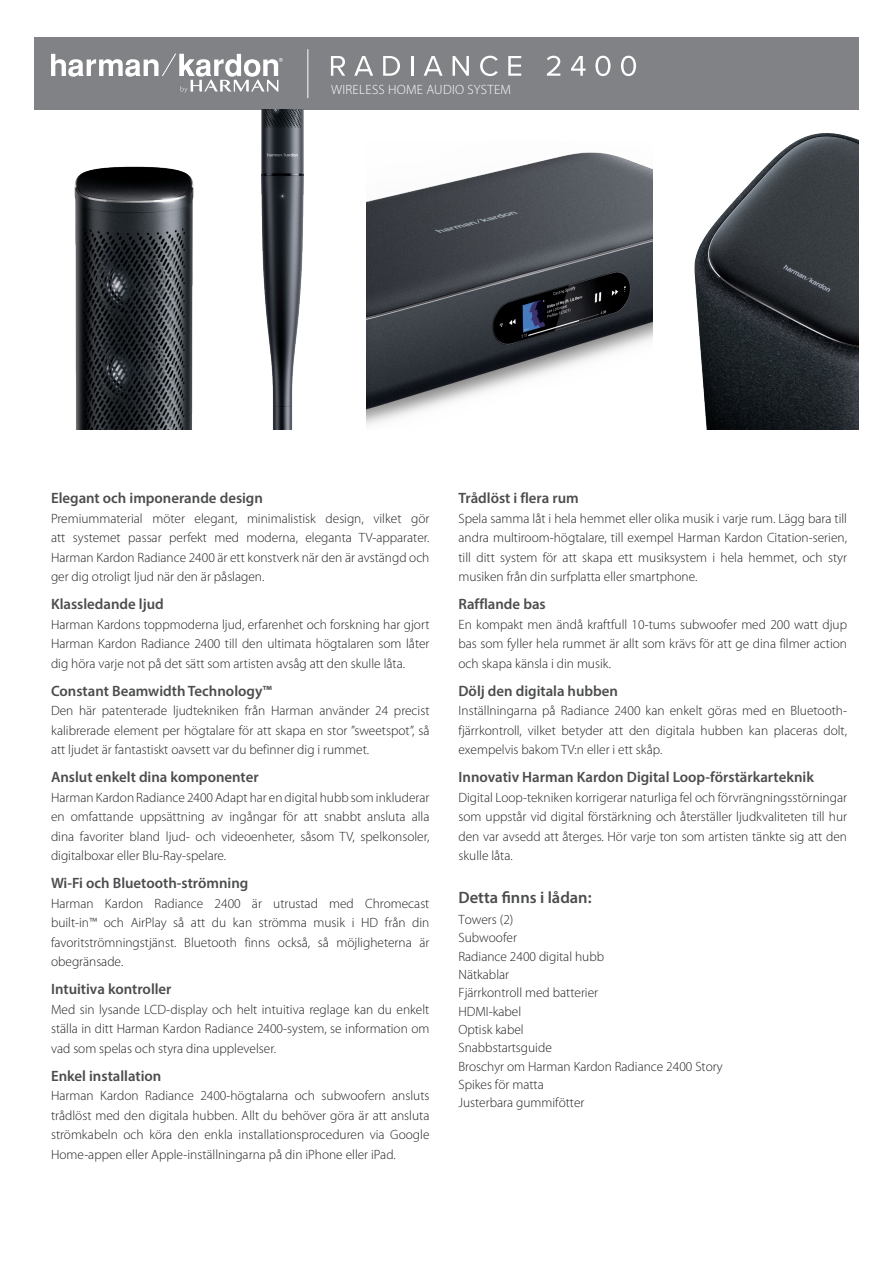
<style>
.page{position:relative;width:893px;height:1263px;background:#fff}
.page>*{position:absolute;margin:0;border:0;box-sizing:border-box;transform-origin:0 0}
.t1{font:600 16.5px "Myriad Pro";color:#4b4c4d}
.t2{font:600 15px "Myriad Pro";color:#4b4c4d}
.t3{font:300 13.5px/19.5px "Myriad Pro";color:#231f20;text-align:justify}
.t4{font:300 13.5px "Myriad Pro";letter-spacing:.02em;color:#fff}
</style>
<div class="page">
<div style="left:34px;top:37px;width:825px;height:72px;background:#808285"></div>
<hr style="left:307px;top:49px;width:1px;height:49px;background:#fff">
<svg style="left:51px;top:54px;width:232px;height:39px"></svg>
<svg style="left:331px;top:56px;width:14px;height:20px"></svg>
<svg style="left:354px;top:56px;width:19px;height:20px"></svg>
<svg style="left:383px;top:56px;width:17px;height:20px"></svg>
<hr style="left:411px;top:56px;width:3px;height:20px;background:#fff">
<svg style="left:424px;top:56px;width:19px;height:20px"></svg>
<svg style="left:453px;top:56px;width:16px;height:20px"></svg>
<svg style="left:480px;top:56px;width:18px;height:20px"></svg>
<svg style="left:508px;top:56px;width:13px;height:20px"></svg>
<svg style="left:547px;top:56px;width:13px;height:20px"></svg>
<svg style="left:571px;top:56px;width:15px;height:20px"></svg>
<svg style="left:595px;top:56px;width:15px;height:20px"></svg>
<svg style="left:621px;top:56px;width:15px;height:20px"></svg>
<img style="left:385px;top:152px;width:260px;height:269px">
<img style="left:74px;top:166px;width:107px;height:263px">
<img style="left:181px;top:109px;width:204px;height:320px">
<img style="left:645px;top:133px;width:213px;height:296px">
<p class="t4" style="left:331px;top:82px;width:182px">WIRELESS HOME AUDIO SYSTEM</p>
<p class="t2" style="left:51px;top:488px;width:213px">Elegant och imponerande design</p>
<p class="t3" style="left:51px;top:509px;width:380px">Premiummaterial möter elegant, minimalistisk design, vilket gör att systemet passar perfekt med moderna, eleganta TV-apparater.<br>Harman Kardon Radiance 2400 är ett konstverk när den är avstängd och ger dig otroligt ljud när den är påslagen.</p>
<p class="t2" style="left:51px;top:594px;width:114px">Klassledande ljud</p>
<p class="t3" style="left:51px;top:615px;width:380px">Harman Kardons toppmoderna ljud, erfarenhet och forskning har gjort Harman Kardon Radiance 2400 till den ultimata högtalaren som låter dig höra varje not på det sätt som artisten avsåg att den skulle låta.</p>
<p class="t2" style="left:51px;top:681px;width:222px">Constant Beamwidth Technology™</p>
<p class="t3" style="left:51px;top:701px;width:380px">Den här patenterade ljudtekniken från Harman använder 24 precist kalibrerade element per högtalare för att skapa en stor ”sweetspot”, så att ljudet är fantastiskt oavsett var du befinner dig i rummet.</p>
<p class="t2" style="left:51px;top:767px;width:209px">Anslut enkelt dina komponenter</p>
<p class="t3" style="left:51px;top:788px;width:380px">Harman Kardon Radiance 2400 Adapt har en digital hubb som inkluderar en omfattande uppsättning av ingångar för att snabbt ansluta alla dina favoriter bland ljud- och videoenheter, såsom TV, spelkonsoler, digitalboxar eller Blu-Ray-spelare.</p>
<p class="t2" style="left:51px;top:873px;width:199px">Wi-Fi och Bluetooth-strömning</p>
<p class="t3" style="left:51px;top:894px;width:380px">Harman Kardon Radiance 2400 är utrustad med Chromecast built-in™ och AirPlay så att du kan strömma musik i HD från din favoritströmningstjänst. Bluetooth finns också, så möjligheterna är obegränsade.</p>
<p class="t2" style="left:51px;top:980px;width:122px">Intuitiva kontroller</p>
<p class="t3" style="left:51px;top:1000px;width:380px">Med sin lysande LCD-display och helt intuitiva reglage kan du enkelt ställa in ditt Harman Kardon Radiance 2400-system, se information om vad som spelas och styra dina upplevelser.</p>
<p class="t2" style="left:51px;top:1066px;width:112px">Enkel installation</p>
<p class="t3" style="left:51px;top:1086px;width:380px">Harman Kardon Radiance 2400-högtalarna och subwoofern ansluts trådlöst med den digitala hubben. Allt du behöver göra är att ansluta strömkabeln och köra den enkla installationsproceduren via Google Home-appen eller Apple-inställningarna på din iPhone eller iPad.</p>
<p class="t2" style="left:458px;top:488px;width:122px">Trådlöst i flera rum</p>
<p class="t3" style="left:458px;top:509px;width:390px">Spela samma låt i hela hemmet eller olika musik i varje rum. Lägg bara till andra multiroom-högtalare, till exempel Harman Kardon Citation-serien, till ditt system för att skapa ett musiksystem i hela hemmet, och styr musiken från din surfplatta eller smartphone.</p>
<p class="t2" style="left:458px;top:594px;width:89px">Rafflande bas</p>
<p class="t3" style="left:458px;top:615px;width:390px">En kompakt men ändå kraftfull 10-tums subwoofer med 200 watt djup bas som fyller hela rummet är allt som krävs för att ge dina filmer action och skapa känsla i din musik.</p>
<p class="t2" style="left:458px;top:681px;width:161px">Dölj den digitala hubben</p>
<p class="t3" style="left:458px;top:701px;width:390px">Inställningarna på Radiance 2400 kan enkelt göras med en Bluetooth&shy;fjärrkontroll, vilket betyder att den digitala hubben kan placeras dolt, exempelvis bakom TV:n eller i ett skåp.</p>
<p class="t2" style="left:458px;top:767px;width:357px">Innovativ Harman Kardon Digital Loop-förstärkarteknik</p>
<p class="t3" style="left:458px;top:788px;width:390px">Digital Loop-tekniken korrigerar naturliga fel och förvrängningsstörningar som uppstår vid digital förstärkning och återställer ljudkvaliteten till hur den var avsedd att återges. Hör varje ton som artisten tänkte sig att den skulle låta.</p>
<p class="t1" style="left:458px;top:887px;width:135px">Detta finns i lådan:</p>
<p class="t3" style="left:458px;top:910px;width:56px">Towers (2)</p>
<p class="t3" style="left:458px;top:928px;width:60px">Subwoofer</p>
<p class="t3" style="left:458px;top:946px;width:147px">Radiance 2400 digital hubb</p>
<p class="t3" style="left:458px;top:965px;width:52px">Nätkablar</p>
<p class="t3" style="left:458px;top:983px;width:141px">Fjärrkontroll med batterier</p>
<p class="t3" style="left:458px;top:1001px;width:64px">HDMI-kabel</p>
<p class="t3" style="left:458px;top:1020px;width:67px">Optisk kabel</p>
<p class="t3" style="left:458px;top:1038px;width:95px">Snabbstartsguide</p>
<p class="t3" style="left:458px;top:1056px;width:266px">Broschyr om Harman Kardon Radiance 2400 Story</p>
<p class="t3" style="left:458px;top:1075px;width:87px">Spikes för matta</p>
<p class="t3" style="left:458px;top:1093px;width:127px">Justerbara gummifötter</p>
</div>
